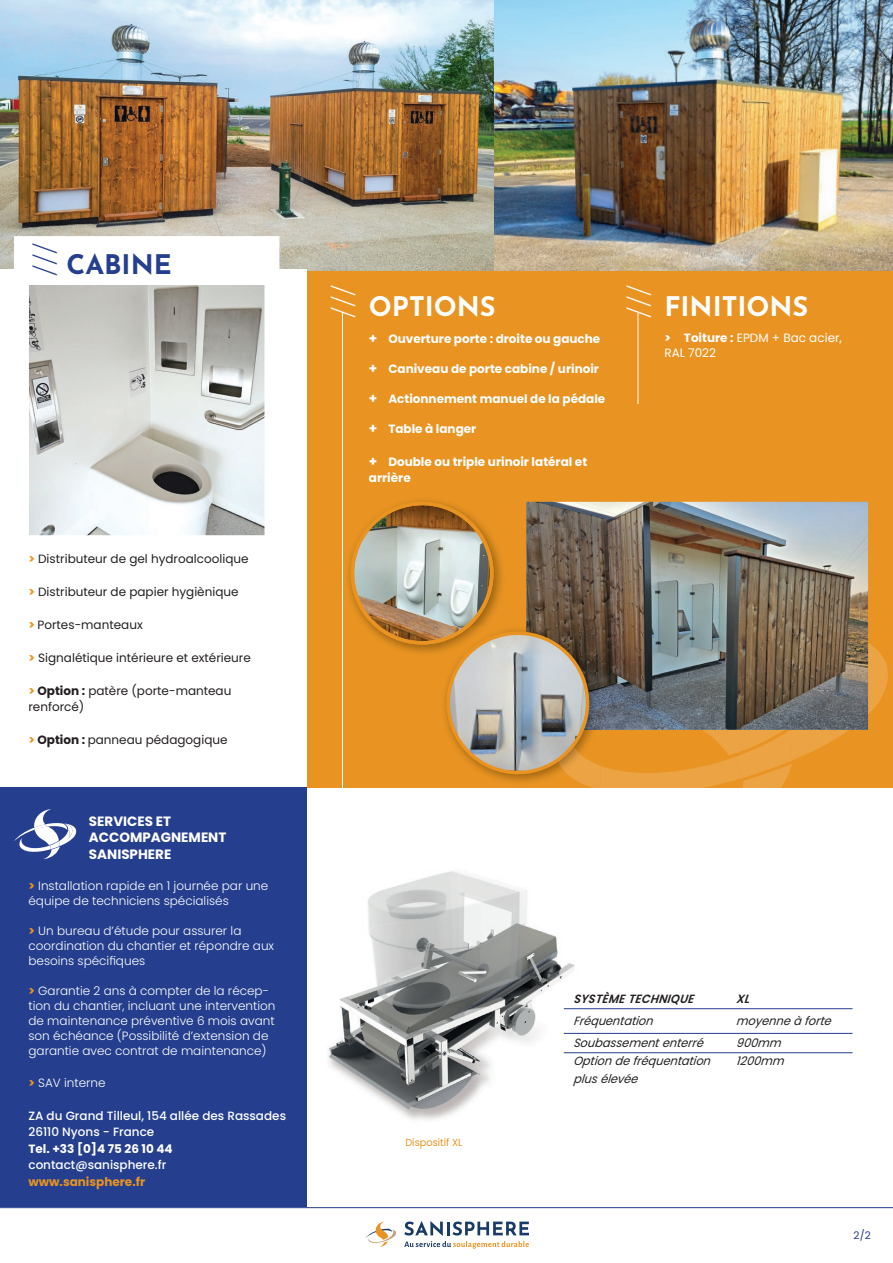
<style>
.page{position:relative;width:893px;height:1263px;background:#fff}
.page>*{position:absolute;margin:0;border:0;box-sizing:border-box;transform-origin:0 0}
.t1{font:300 31.5px "Josefin Sans";color:#fff}
.t2{font:300 31.5px "Josefin Sans";color:#253f8e}
.t3{font:700 27px "Josefin Sans";color:#fff}
.t4{font:700 27px "Josefin Sans";color:#253f8e}
.t5{font:700 13.5px/16.5px "Poppins";color:#fff}
.t6{font:300 12px/15px "Poppins";color:#fff}
.t7{font:12px/16.5px "Poppins";color:#231f20}
.t8{font:700 12px/16.5px "Poppins";color:#fff}
.t9{font:italic 12px "Poppins";color:#231f20;scale:.95 1}
.t10{font:500 12px/16.5px "Poppins";color:#fff}
.t11{font:12px/15px "Poppins";color:#fff}
.t12{font:italic 600 12px "Poppins";letter-spacing:.02em;color:#231f20;scale:.95 1}
.t13{font:700 12px "Poppins";color:#e69323}
.t14{font:10.5px "Poppins";color:#253f8e}
.t15{font:10.2px "Poppins";color:#e99422;scale:.96 1}
.s1{font-weight:700;color:#e99422}
.s2{font-weight:700}
.s3{font-size:13.5px}
</style>
<div class="page">
<img style="left:306px;top:853px;width:292px;height:275px">
<img style="left:494px;top:0;width:399px;height:272px">
<img style="left:0;top:0;width:494px;height:272px">
<div style="left:306px;top:272px;width:587px;height:516px;background:#e99422"></div>
<div style="left:0;top:270px;width:306px;height:559px;background:#fff"></div>
<hr style="left:342px;top:313px;width:1px;height:510px;background:#fff">
<hr style="left:638px;top:313px;width:1px;height:91px;background:#fff">
<hr style="left:0;top:1207px;width:893px;height:1px;background:#253f8e">
<svg style="left:366px;top:1221px;width:31px;height:26px"></svg>
<svg style="left:404px;top:1221px;width:124px;height:27px"></svg>
<hr style="left:564px;top:1008px;width:288px;height:1px;background:#253f8e">
<hr style="left:564px;top:1033px;width:288px;height:1px;background:#253f8e">
<hr style="left:564px;top:1052px;width:288px;height:1px;background:#253f8e">
<div style="left:0;top:788px;width:306px;height:419px;background:#253f8e"></div>
<svg style="left:586px;top:643px;width:302px;height:145px"></svg>
<svg style="left:14px;top:809px;width:63px;height:50px"></svg>
<img style="left:30px;top:285px;width:233px;height:249px">
<img style="left:526px;top:502px;width:342px;height:228px">
<svg style="left:351px;top:502px;width:143px;height:143px"></svg>
<img style="left:444px;top:629px;width:111px;height:153px">
<img style="left:555px;top:730px;width:46px;height:55px">
<img style="left:526px;top:626px;width:75px;height:104px">
<img style="left:441px;top:626px;width:64px;height:30px">
<img style="left:441px;top:626px;width:29px;height:16px">
<img style="left:448px;top:633px;width:139px;height:138px">
<div style="left:446px;top:631px;width:143px;height:143px;border:3px solid #e99422;border-radius:50%"></div>
<div style="left:24px;top:251px;width:241px;height:34px;background:#fff"></div>
<h1 class="t2" style="left:27px;top:276px;width:34px;rotate:-90deg">///</h1>
<h2 class="t4" style="left:67px;top:248px;width:107px">CABINE</h2>
<p class="t7" style="left:28px;top:550px;width:222px"><span class="s1">&gt;</span> Distributeur de gel hydroalcoolique</p>
<p class="t7" style="left:28px;top:583px;width:212px"><span class="s1">&gt;</span> Distributeur de papier hygiènique</p>
<p class="t7" style="left:28px;top:616px;width:116px"><span class="s1">&gt;</span> Portes-manteaux</p>
<p class="t7" style="left:28px;top:649px;width:224px"><span class="s1">&gt;</span> Signalétique intérieure et extérieure</p>
<p class="t7" style="left:28px;top:682px;width:204px"><span class="s1">&gt;</span> <span class="s2">Option :</span> patère (porte-manteau renforcé)</p>
<p class="t7" style="left:28px;top:732px;width:201px"><span class="s1">&gt;</span> <span class="s2">Option :</span> panneau pédagogique</p>
<p class="t5" style="left:89px;top:813px;width:139px">SERVICES ET<br>ACCOMPAGNEMENT<br>SANISPHERE</p>
<p class="t6" style="left:28px;top:879px;width:241px"><span class="s1">&gt;</span> Installation rapide en 1 journée par une équipe de techniciens spécialisés</p>
<p class="t6" style="left:28px;top:924px;width:247px"><span class="s1">&gt;</span> Un bureau d’étude pour assurer la coordination du chantier et répondre aux besoins spécifiques</p>
<p class="t6" style="left:28px;top:984px;width:249px"><span class="s1">&gt;</span> Garantie 2 ans à compter de la récep&shy;tion du chantier, incluant une intervention de maintenance préventive 6 mois avant son échéance (Possibilité d’extension de garantie avec contrat de maintenance)</p>
<p class="t6" style="left:28px;top:1075px;width:79px"><span class="s1">&gt;</span> SAV interne</p>
<p class="t10" style="left:28px;top:1108px;width:259px">ZA du Grand Tilleul, 154 allée des Rassades<br>26110 Nyons - France</p>
<p class="t8" style="left:28px;top:1140px;width:146px">Tel. +33 [0]4 75 26 10 44</p>
<p class="t10" style="left:28px;top:1158px;width:139px">contact@sanisphere.fr</p>
<p class="t13" style="left:28px;top:1174px;width:118px">www.sanisphere.fr</p>
<h1 class="t1" style="left:326px;top:318px;width:34px;rotate:-90deg">///</h1>
<h2 class="t3" style="left:369px;top:290px;width:128px">OPTIONS</h2>
<h2 class="t3" style="left:664px;top:290px;width:145px">FINITIONS</h2>
<h1 class="t1" style="left:621px;top:318px;width:34px;rotate:-90deg">///</h1>
<p class="t8" style="left:369px;top:330px;width:233px"><span class="s3">+</span> Ouverture porte : droite ou gauche</p>
<p class="t8" style="left:369px;top:360px;width:232px"><span class="s3">+</span> Caniveau de porte cabine / urinoir</p>
<p class="t8" style="left:369px;top:390px;width:238px"><span class="s3">+</span> Actionnement manuel de la pédale</p>
<p class="t8" style="left:369px;top:420px;width:109px"><span class="s3">+</span> Table à langer</p>
<p class="t8" style="left:369px;top:453px;width:220px"><span class="s3">+</span> Double ou triple urinoir latéral et arrière</p>
<p class="t11" style="left:664px;top:330px;width:179px"><span class="s2">&gt; Toiture :</span> EPDM + Bac acier,<br>RAL 7022</p>
<p class="t15" style="left:405px;top:1137px;width:61px">Dispositif XL</p>
<p class="t12" style="left:574px;top:993px;width:128px">SYSTÈME TECHNIQUE</p>
<p class="t12" style="left:736px;top:993px;width:17px">XL</p>
<p class="t9" style="left:574px;top:1015px;width:87px">Fréquentation</p>
<p class="t9" style="left:736px;top:1015px;width:103px">moyenne à forte</p>
<p class="t9" style="left:574px;top:1037px;width:140px">Soubassement enterré</p>
<p class="t9" style="left:736px;top:1037px;width:50px">900mm</p>
<p class="t9" style="left:574px;top:1056px;width:147px">Option de fréquentation</p>
<p class="t9" style="left:736px;top:1056px;width:54px">1200mm</p>
<p class="t9" style="left:574px;top:1074px;width:71px">plus élevée</p>
<p class="t14" style="left:854px;top:1229px;width:19px">2/2</p>
</div>
